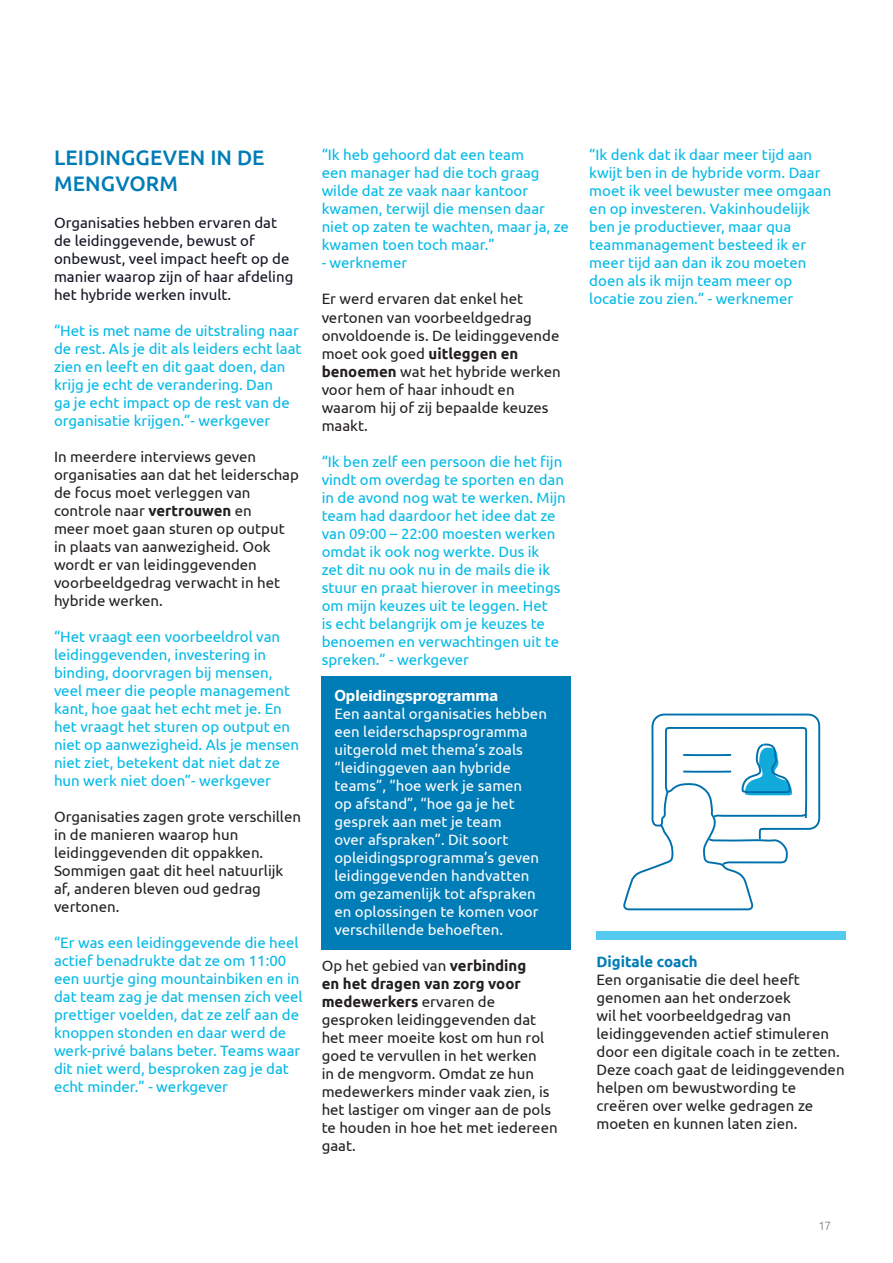
<style>
.page{position:relative;width:893px;height:1263px;background:#fff}
.page>*{position:absolute;margin:0;border:0;box-sizing:border-box;transform-origin:0 0}
.t1{font:500 21px/25.5px "Ubuntu";letter-spacing:.005em;color:#007cb6}
.t2{font:15px/18px "Ubuntu";color:#00b9e7}
.t3{font:15px/18px "Ubuntu";color:#231f20}
.t4{font:15px/18px "Ubuntu";color:#fff}
.t5{font:15px/18px "Ubuntu";color:#121423}
.t6{font:700 15px "Benton Sans F";color:#fff}
.t7{font:700 15px "Ubuntu";color:#007cb6}
.t8{font:300 12px "Ubuntu";color:#76787b}
.s1{font-weight:700}
</style>
<div class="page">
<div style="left:322px;top:676px;width:249px;height:274px;background:#007cb6"></div>
<div style="left:597px;top:931px;width:249px;height:9px;background:#53caee"></div>
<svg style="left:623px;top:713px;width:198px;height:198px"></svg>
<p class="t1" style="left:54px;top:144px;width:212px">LEIDINGGEVEN IN DE<br>MENGVORM</p>
<p class="t5" style="left:54px;top:213px;width:241px">Organisaties hebben ervaren dat de leidinggevende, bewust of onbewust, veel impact heeft op de manier waarop zijn of haar afdeling het hybride werken invult.</p>
<p class="t2" style="left:54px;top:321px;width:249px">“Het is met name de uitstraling naar de rest. Als je dit als leiders echt laat zien en leeft en dit gaat doen, dan krijg je echt de verandering. Dan<br>ga je echt impact op de rest van de organisatie krijgen.”- werkgever</p>
<p class="t3" style="left:54px;top:447px;width:246px">In meerdere interviews geven organisaties aan dat het leiderschap de focus moet verleggen van controle naar <span class="s1">vertrouwen</span> en<br>meer moet gaan sturen op output in plaats van aanwezigheid. Ook wordt er van leidinggevenden voorbeeldgedrag verwacht in het hybride werken.</p>
<p class="t2" style="left:54px;top:627px;width:247px">“Het vraagt een voorbeeldrol van leidinggevenden, investering in binding, doorvragen bij mensen, veel meer die people management kant, hoe gaat het echt met je. En het vraagt het sturen op output en niet op aanwezigheid. Als je mensen niet ziet, betekent dat niet dat ze hun werk niet doen”- werkgever</p>
<p class="t3" style="left:54px;top:807px;width:249px">Organisaties zagen grote verschillen in de manieren waarop hun leidinggevenden dit oppakken.<br>Sommigen gaat dit heel natuurlijk af, anderen bleven oud gedrag vertonen.</p>
<p class="t2" style="left:54px;top:933px;width:250px">“Er was een leidinggevende die heel actief benadrukte dat ze om 11:00 een uurtje ging mountainbiken en in dat team zag je dat mensen zich veel prettiger voelden, dat ze zelf aan de knoppen stonden en daar werd de werk-privé balans beter. Teams waar dit niet werd, besproken zag je dat echt minder.” - werkgever</p>
<p class="t2" style="left:322px;top:146px;width:249px">“Ik heb gehoord dat een team<br>een manager had die toch graag wilde dat ze vaak naar kantoor kwamen, terwijl die mensen daar niet op zaten te wachten, maar ja, ze kwamen toen toch maar.”</p>
<p class="t2" style="left:322px;top:254px;width:87px">- werknemer</p>
<p class="t3" style="left:322px;top:290px;width:241px">Er werd ervaren dat enkel het vertonen van voorbeeldgedrag onvoldoende is. De leidinggevende moet ook goed <span class="s1">uitleggen en benoemen</span> wat het hybride werken voor hem of haar inhoudt en waarom hij of zij bepaalde keuzes maakt.</p>
<p class="t2" style="left:322px;top:452px;width:246px">“Ik ben zelf een persoon die het fijn vindt om overdag te sporten en dan in de avond nog wat te werken. Mijn team had daardoor het idee dat ze van 09:00 – 22:00 moesten werken omdat ik ook nog werkte. Dus ik<br>zet dit nu ook nu in de mails die ik stuur en praat hierover in meetings om mijn keuzes uit te leggen. Het<br>is echt belangrijk om je keuzes te benoemen en verwachtingen uit te spreken.” - werkgever</p>
<p class="t6" style="left:334px;top:686px;width:165px">Opleidingsprogramma</p>
<p class="t4" style="left:334px;top:704px;width:214px">Een aantal organisaties hebben een leiderschapsprogramma uitgerold met thema’s zoals “leidinggeven aan hybride teams”, “hoe werk je samen<br>op afstand”, “hoe ga je het gesprek aan met je team<br>over afspraken”. Dit soort opleidingsprogramma’s geven leidinggevenden handvatten om gezamenlijk tot afspraken en oplossingen te komen voor verschillende behoeften.</p>
<p class="t3" style="left:322px;top:956px;width:237px">Op het gebied van <span class="s1">verbinding<br>en het dragen van zorg voor medewerkers</span> ervaren de gesproken leidinggevenden dat het meer moeite kost om hun rol goed te vervullen in het werken<br>in de mengvorm. Omdat ze hun medewerkers minder vaak zien, is het lastiger om vinger aan de pols te houden in hoe het met iedereen gaat.</p>
<p class="t2" style="left:589px;top:146px;width:243px">“Ik denk dat ik daar meer tijd aan kwijt ben in de hybride vorm. Daar moet ik veel bewuster mee omgaan en op investeren. Vakinhoudelijk ben je productiever, maar qua teammanagement besteed ik er meer tijd aan dan ik zou moeten doen als ik mijn team meer op locatie zou zien.” - werknemer</p>
<p class="t7" style="left:597px;top:952px;width:103px">Digitale coach</p>
<p class="t3" style="left:597px;top:970px;width:250px">Een organisatie die deel heeft genomen aan het onderzoek<br>wil het voorbeeldgedrag van leidinggevenden actief stimuleren door een digitale coach in te zetten.<br>Deze coach gaat de leidinggevenden helpen om bewustwording te creëren over welke gedragen ze moeten en kunnen laten zien.</p>
<p class="t8" style="left:819px;top:1219px;width:14px">17</p>
</div>
